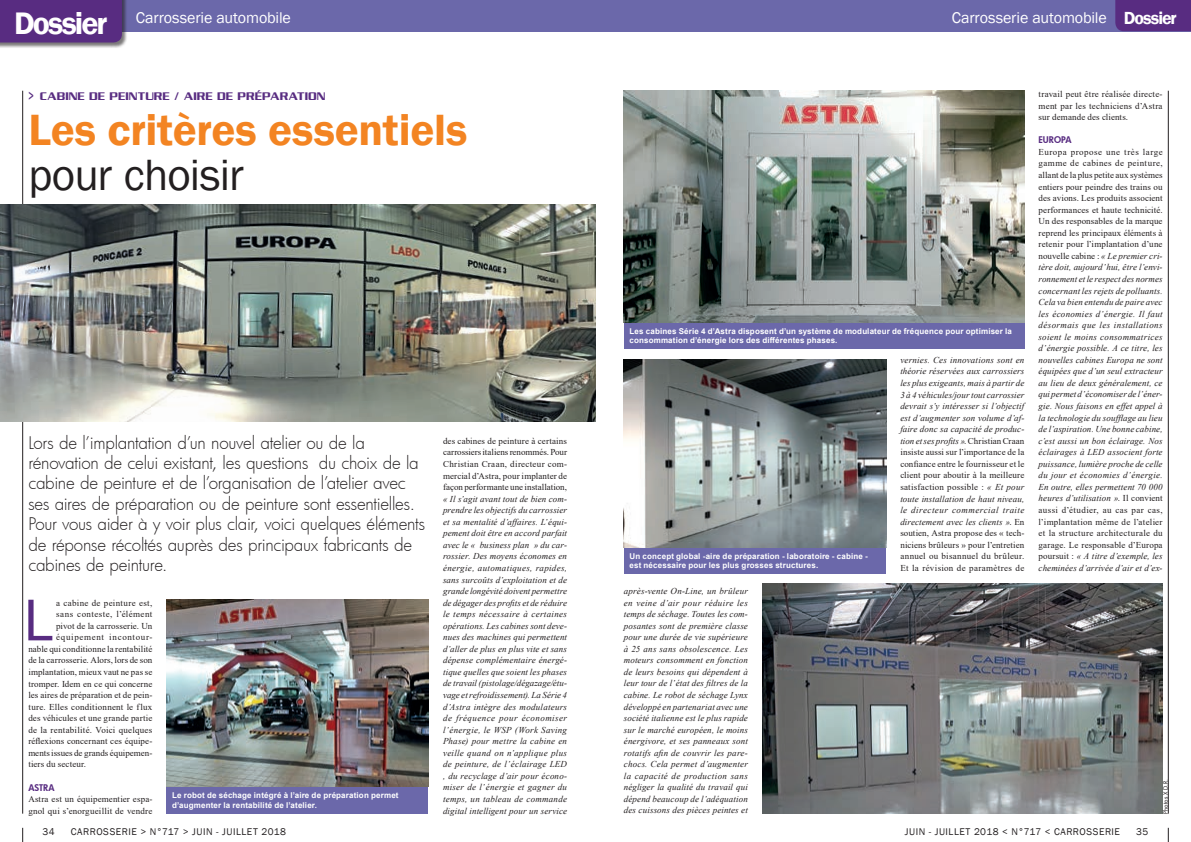
<style>
.page{position:relative;width:1191px;height:842px;background:#fff}
.page>*{position:absolute;margin:0;border:0;box-sizing:border-box;transform-origin:0 0}
.t1{font:61px "Franklin Gothic";color:#582c81}
.t2{font:600 45px "Franklin Gothic";letter-spacing:-.005em;color:#f38422}
.t3{font:45px "Franklin Gothic";color:#231f20}
.t4{font:300 17px/20.4px "Futura";letter-spacing:-.015em;color:#231f20}
.t5{font:16px "Franklin Gothic";letter-spacing:-.01em;color:#fff}
.t6{font:12px "Serpentine Sans ICG";color:#582c81}
.t7{font:10px "Franklin Gothic";letter-spacing:.05em;color:#231f20}
.t8{font:italic 9px/11.5px "Times New Roman";letter-spacing:.015em;color:#231f20;text-align:justify}
.t9{font:9px/11.5px "Times New Roman";letter-spacing:.015em;color:#231f20;text-align:justify}
.t10{font:9px "Times New Roman";letter-spacing:.05em;color:#231f20}
.t11{font:9px "Times New Roman";letter-spacing:.075em;color:#231f20}
.t12{font:800 9px "Futura";color:#582c81}
.t13{font:700 8px/9.6px "Arial";letter-spacing:.02em;color:#fff}
.t14{font:6px "Futura";letter-spacing:.02em;color:#231f20}
.s1{font-weight:600;font-size:32px}
.s2{font-weight:600;font-size:18px}
.s3{font-size:21.6px}
.s4{font-style:normal}
</style>
<div class="page">
<hr style="left:22px;top:91px;width:1px;height:723px;background:#231f20">
<hr style="left:1168px;top:91px;width:1px;height:723px;background:#231f20">
<div style="left:624px;top:304px;width:400px;height:45px;background:#6b68aa"></div>
<div style="left:167px;top:781px;width:261px;height:33px;background:#6b68aa"></div>
<div style="left:624px;top:488px;width:261px;height:86px;background:#6b68aa"></div>
<img style="left:0;top:204px;width:595px;height:218px">
<img style="left:762px;top:584px;width:400px;height:230px">
<img style="left:167px;top:600px;width:262px;height:187px">
<img style="left:624px;top:360px;width:262px;height:187px">
<img style="left:624px;top:91px;width:400px;height:231px">
<div style="left:0;top:0;width:581px;height:31px;background:#6b68aa"></div>
<div style="left:609px;top:0;width:582px;height:31px;background:#6b68aa"></div>
<div style="left:580px;top:0;width:31px;height:31px;background:#6b68aa"></div>
<div style="left:1115px;top:0;width:76px;height:31px;background:#582c81"></div>
<div style="left:0;top:0;width:128px;height:49px;background:#231f20;opacity:.6"></div>
<div style="left:0;top:0;width:122px;height:43px;background:#582c81"></div>
<svg style="left:22px;top:828px;width:1px;height:14px"></svg>
<svg style="left:1168px;top:828px;width:1px;height:14px"></svg>
<h3 class="t5" style="left:14px;top:7px;width:278px"><span class="s1">Dossier</span> Carrosserie automobile</h3>
<h3 class="t5" style="left:951px;top:7px;width:226px">Carrosserie automobile <span class="s2">Dossier</span></h3>
<h3 class="t6" style="left:28px;top:89px;width:299px"><span class="s3">&gt;</span> CABINE DE PEINTURE / AIRE DE PRÉPARATION</h3>
<h2 class="t2" style="left:28px;top:102px;width:440px">Les critères essentiels</h2>
<h2 class="t3" style="left:28px;top:147px;width:217px">pour choisir</h2>
<p class="t4" style="left:28px;top:432px;width:398px">Lors de l’implantation d’un nouvel atelier ou de la rénovation de celui existant, les questions du choix de la cabine de peinture et de l’organisation de l’atelier avec ses aires de préparation ou de peinture sont essentielles.<br>Pour vous aider à y voir plus clair, voici quelques éléments de réponse récoltés auprès des principaux fabricants de cabines de peinture.</p>
<h1 class="t1" style="left:23px;top:582px;width:31px">L</h1>
<p class="t9" style="left:56px;top:597px;width:98px">a cabine de peinture est,</p>
<p class="t10" style="left:56px;top:608px;width:98px">sans conteste, l’élément</p>
<p class="t9" style="left:56px;top:620px;width:98px">pivot de la carrosserie. Un</p>
<p class="t11" style="left:56px;top:631px;width:98px">équipement incontour-</p>
<p class="t9" style="left:28px;top:643px;width:126px">nable qui conditionne la rentabilité</p>
<p class="t9" style="left:28px;top:654px;width:126px">de la carrosserie. Alors, lors de son</p>
<p class="t9" style="left:28px;top:666px;width:126px">implantation, mieux vaut ne pas se</p>
<p class="t9" style="left:28px;top:677px;width:126px">tromper. Idem en ce qui concerne</p>
<p class="t9" style="left:28px;top:689px;width:126px">les aires de préparation et de pein-</p>
<p class="t9" style="left:28px;top:701px;width:126px">ture. Elles conditionnent le flux</p>
<p class="t9" style="left:28px;top:712px;width:126px">des véhicules et une grande partie</p>
<p class="t9" style="left:28px;top:724px;width:126px">de la rentabilité. Voici quelques</p>
<p class="t9" style="left:28px;top:735px;width:126px">réflexions concernant ces équipe-</p>
<p class="t9" style="left:28px;top:747px;width:126px">ments issues de grands équipemen-</p>
<p class="t9" style="left:28px;top:758px;width:59px">tiers du secteur.</p>
<p class="t12" style="left:28px;top:781px;width:27px">ASTRA</p>
<p class="t9" style="left:28px;top:793px;width:126px">Astra est un équipementier espa&shy;gnol qui s’enorgueillit de vendre</p>
<p class="t13" style="left:172px;top:791px;width:228px">Le robot de séchage intégré à l’aire de préparation permet d’augmenter la rentabilité de l’atelier.</p>
<p class="t9" style="left:443px;top:435px;width:126px">des cabines de peinture à certains carrossiers italiens renommés. Pour Christian Craan, directeur com&shy;mercial d’Astra, pour implanter de façon performante une installation,</p>
<p class="t8" style="left:443px;top:493px;width:126px">« Il s’agit avant tout de bien com&shy;prendre les objectifs du carrossier et sa mentalité d’affaires. L’équi&shy;pement doit être en accord parfait avec le « business plan » du car&shy;rossier. Des moyens économes en énergie, automatiques, rapides, sans surcoûts d’exploitation et de grande longévité doivent permettre de dégager des profits et de réduire le temps nécessaire à certaines opérations. Les cabines sont deve&shy;nues des machines qui permettent d’aller de plus en plus vite et sans dépense complémentaire énergé&shy;tique quelles que soient les phases de travail (pistolage/dégazage/étu&shy;vage et refroidissement). La Série 4 d’Astra intègre des modulateurs de fréquence pour économiser l’énergie, le WSP (Work Saving Phase) pour mettre la cabine en veille quand on n’applique plus de peinture, de l’éclairage LED , du recyclage d’air pour écono&shy;miser de l’énergie et gagner du temps, un tableau de commande digital intelligent pour un service</p>
<p class="t13" style="left:629px;top:326px;width:384px">Les cabines Série 4 d’Astra disposent d’un système de modulateur de fréquence pour optimiser la consommation d’énergie lors des différentes phases.</p>
<p class="t13" style="left:629px;top:551px;width:240px">Un concept global -aire de préparation - laboratoire - cabine - est nécessaire pour les plus grosses structures.</p>
<p class="t8" style="left:624px;top:585px;width:126px">après-vente On-Line, un brûleur en veine d’air pour réduire les temps de séchage. Toutes les com&shy;posantes sont de première classe pour une durée de vie supérieure à 25 ans sans obsolescence. Les moteurs consomment en fonction de leurs besoins qui dépendent à leur tour de l’état des filtres de la cabine. Le robot de séchage Lynx développé en partenariat avec une société italienne est le plus rapide sur le marché européen, le moins énergivore, et ses panneaux sont rotatifs afin de couvrir les pare&shy;chocs. Cela permet d’augmenter la capacité de production sans négliger la qualité du travail qui dépend beaucoup de l’adéquation des cuissons des pièces peintes et</p>
<p class="t8" style="left:900px;top:354px;width:126px">vernies. Ces innovations sont en théorie réservées aux carrossiers les plus exigeants, mais à partir de 3 à 4 véhicules/jour tout carrossier devrait s’y intéresser si l’objectif est d’augmenter son volume d’af&shy;faire donc sa capacité de produc&shy;tion et ses profits »<span class="s4">. Christian Craan insiste aussi sur l’importance de la confiance entre le fournisseur et le client pour aboutir à la meilleure satisfaction possible :</span> « Et pour toute installation de haut niveau, le directeur commercial traite directement avec les clients »<span class="s4">. En soutien, Astra propose des « tech&shy;niciens brûleurs » pour l’entretien annuel ou bisannuel du brûleur.<br>Et la révision de paramètres de</span></p>
<p class="t9" style="left:1038px;top:88px;width:126px">travail peut être réalisée directe&shy;ment par les techniciens d’Astra sur demande des clients.</p>
<p class="t12" style="left:1038px;top:134px;width:33px">EUROPA</p>
<p class="t8" style="left:1038px;top:146px;width:126px"><span class="s4">Europa propose une très large gamme de cabines de peinture, allant de la plus petite aux systèmes entiers pour peindre des trains ou des avions. Les produits associent performances et haute technicité.<br>Un des responsables de la marque reprend les principaux éléments à retenir pour l’implantation d’une nouvelle cabine :</span> « Le premier cri&shy;tère doit, aujourd’hui, être l’envi&shy;ronnement et le respect des normes concernant les rejets de polluants.<br>Cela va bien entendu de paire avec les économies d’énergie. Il faut désormais que les installations soient le moins consommatrices d’énergie possible. A ce titre, les nouvelles cabines Europa ne sont équipées que d’un seul extracteur au lieu de deux généralement, ce qui permet d’économiser de l’éner&shy;gie. Nous faisons en effet appel à la technologie du soufflage au lieu de l’aspiration. Une bonne cabine, c’est aussi un bon éclairage. Nos éclairages à LED associent forte puissance, lumière proche de celle du jour et économies d’énergie.<br>En outre, elles permettent 70 000 heures d’utilisation »<span class="s4">. Il convient aussi d’étudier, au cas par cas, l’implantation même de l’atelier et la structure architecturale du garage. Le responsable d’Europa poursuit :</span> « A titre d’exemple, les cheminées d’arrivée d’air et d’ex-</p>
<p class="t14" style="left:1161px;top:814px;width:37px;rotate:-90deg">Photos X D.R.</p>
<p class="t7" style="left:43px;top:825px;width:14px">34</p>
<p class="t7" style="left:1136px;top:825px;width:14px">35</p>
<p class="t7" style="left:71px;top:825px;width:217px">carrosserie &gt; n°717 &gt; Juin - Juillet 2018</p>
<p class="t7" style="left:904px;top:825px;width:217px">Juin - Juillet 2018 &lt; n°717 &lt; carrosserie</p>
</div>
